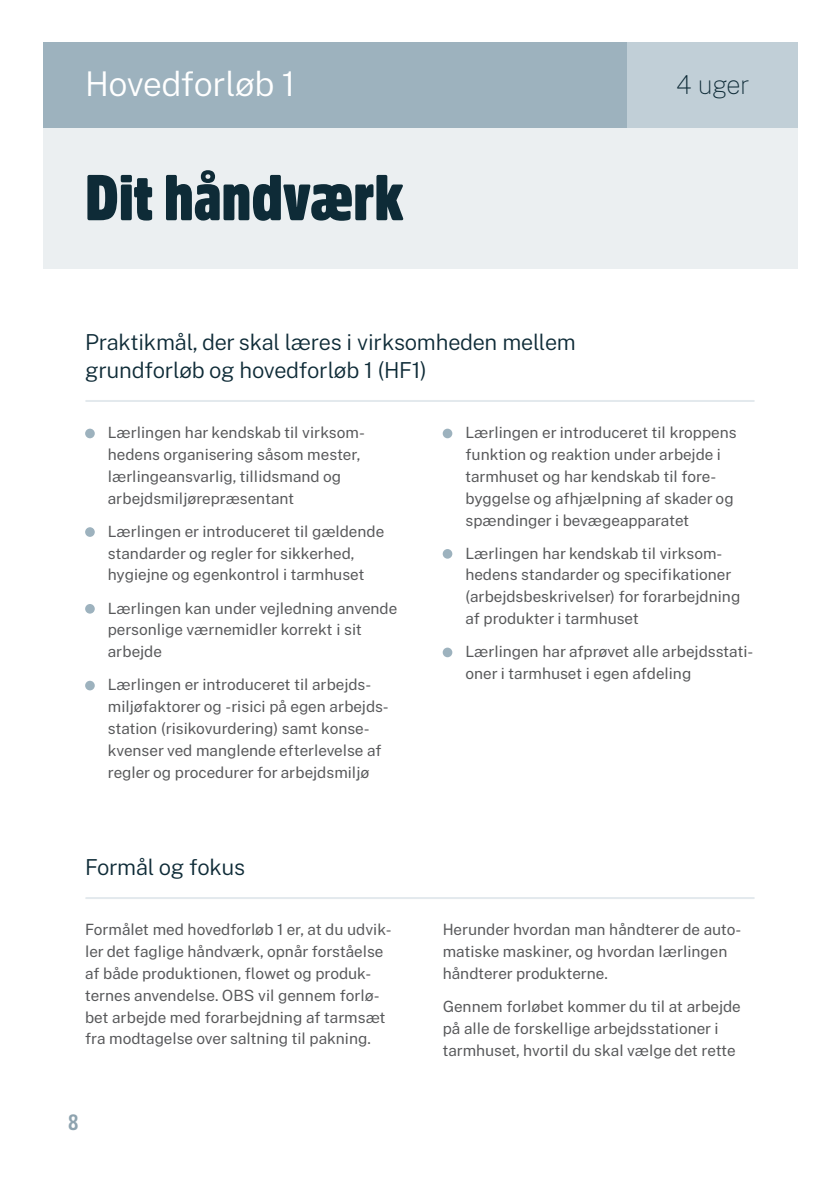
<style>
.page{position:relative;width:840px;height:1191px;background:#fff}
.page>*{position:absolute;margin:0;border:0;box-sizing:border-box;transform-origin:0 0}
.t1{font:900 64px "Amsi Pro Cond";color:#0e2b37}
.t2{font:300 34px "Public Sans";letter-spacing:-.01em;color:#fff}
.t3{font:100 26px "Public Sans";color:#0e2b37}
.t4{font:300 22px/28px "Public Sans";letter-spacing:-.01em;color:#0e2b37}
.t5{font:700 22px "Amsi Pro Cond";color:#8ea3af}
.t6{font:15.6px/21.8px "Public Sans";color:#57585a}
</style>
<div class="page">
<div style="left:43px;top:43px;width:754px;height:226px;background:#ebeff1"></div>
<div style="left:43px;top:43px;width:754px;height:85px;background:#9db2be"></div>
<div style="left:626px;top:43px;width:171px;height:85px;background:#c1cfd7"></div>
<hr style="left:86px;top:897px;width:667px;height:2px;background:#e3e9ed">
<div style="left:85px;top:429px;width:10px;height:9px;background:#9db2be;border-radius:50%"></div>
<div style="left:85px;top:527px;width:10px;height:10px;background:#9db2be;border-radius:50%"></div>
<div style="left:85px;top:604px;width:10px;height:9px;background:#9db2be;border-radius:50%"></div>
<div style="left:85px;top:681px;width:10px;height:9px;background:#9db2be;border-radius:50%"></div>
<hr style="left:86px;top:400px;width:667px;height:2px;background:#e3e9ed">
<div style="left:442px;top:429px;width:10px;height:9px;background:#9db2be;border-radius:50%"></div>
<div style="left:442px;top:549px;width:10px;height:9px;background:#9db2be;border-radius:50%"></div>
<div style="left:442px;top:647px;width:10px;height:10px;background:#9db2be;border-radius:50%"></div>
<h2 class="t2" style="left:85px;top:58px;width:211px">Hovedforløb 1</h2>
<h3 class="t3" style="left:676px;top:65px;width:75px">4 uger</h3>
<h1 class="t1" style="left:85px;top:154px;width:320px">Dit håndværk</h1>
<h3 class="t4" style="left:85px;top:327px;width:492px">Praktikmål, der skal læres i virksomheden mellem grundforløb og hovedforløb 1 (HF1)</h3>
<p class="t6" style="left:108px;top:421px;width:258px">Lærlingen har kendskab til virksom&shy;hedens organisering såsom mester, lærlingeansvarlig, tillidsmand og arbejdsmiljørepræsentant</p>
<p class="t6" style="left:108px;top:519px;width:278px">Lærlingen er introduceret til gældende standarder og regler for sikkerhed, hygiejne og egenkontrol i tarmhuset</p>
<p class="t6" style="left:108px;top:596px;width:291px">Lærlingen kan under vejledning anvende personlige værnemidler korrekt i sit arbejde</p>
<p class="t6" style="left:108px;top:673px;width:282px">Lærlingen er introduceret til arbejds&shy;miljøfaktorer og -risici på egen arbejds&shy;station (risikovurdering) samt konse&shy;kvenser ved manglende efterlevelse af regler og procedurer for arbejdsmiljø</p>
<h3 class="t4" style="left:85px;top:851px;width:161px">Formål og fokus</h3>
<p class="t6" style="left:465px;top:421px;width:273px">Lærlingen er introduceret til kroppens funktion og reaktion under arbejde i tarmhuset og har kendskab til fore&shy;byggelse og afhjælpning af skader og spændinger i bevægeapparatet</p>
<p class="t6" style="left:465px;top:541px;width:276px">Lærlingen har kendskab til virksom&shy;hedens standarder og specifikationer (arbejdsbeskrivelser) for forarbejdning af produkter i tarmhuset</p>
<p class="t6" style="left:465px;top:640px;width:289px">Lærlingen har afprøvet alle arbejdsstati&shy;oner i tarmhuset i egen afdeling</p>
<p class="t6" style="left:85px;top:918px;width:308px">Formålet med hovedforløb 1 er, at du udvik&shy;ler det faglige håndværk, opnår forståelse af både produktionen, flowet og produk&shy;ternes anvendelse. OBS vil gennem forlø&shy;bet arbejde med forarbejdning af tarmsæt fra modtagelse over saltning til pakning.</p>
<p class="t6" style="left:442px;top:918px;width:300px">Herunder hvordan man håndterer de auto&shy;matiske maskiner, og hvordan lærlingen håndterer produkterne.</p>
<p class="t6" style="left:442px;top:994px;width:299px">Gennem forløbet kommer du til at arbejde på alle de forskellige arbejdsstationer i tarmhuset, hvortil du skal vælge det rette</p>
<h3 class="t5" style="left:68px;top:1106px;width:12px">8</h3>
</div>
